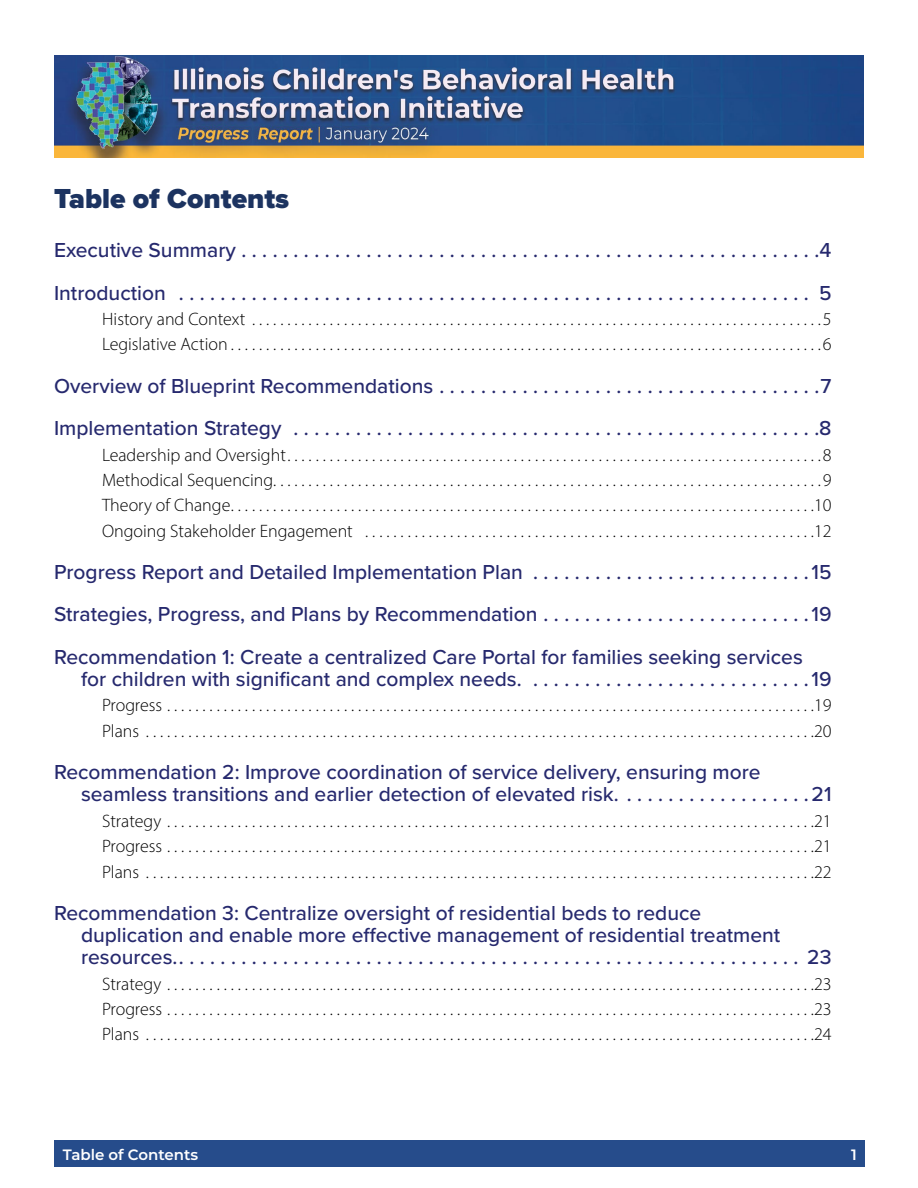
<style>
.page{position:relative;width:918px;height:1188px;background:#fff}
.page>*{position:absolute;margin:0;border:0;box-sizing:border-box;transform-origin:0 0}
.Header_2_Inline{font:900 28.5px "Proxima Nova";color:#1c3360}
.t1{font:500 21px/22.2px "Proxima Nova";color:#26296e}
.t2{font:300 18px "Myriad Pro";color:#000}
.t3{font:600 15px "Montserrat";color:#fff}
</style>
<div class="page">
<div style="left:54px;top:1140px;width:810px;height:27px;background:#264c8b"></div>
<img style="left:54px;top:56px;width:810px;height:101px">
<h2 class="Header_2_Inline" style="left:54px;top:177px;width:237px">Table of Contents</h2>
<p class="t1" style="left:54px;top:238px;width:779px">Executive Summary . . . . . . . . . . . . . . . . . . . . . . . . . . . . . . . . . . . . . . . . . . . . . . . . . . . . . . . 4</p>
<p class="t1" style="left:54px;top:281px;width:779px">Introduction . . . . . . . . . . . . . . . . . . . . . . . . . . . . . . . . . . . . . . . . . . . . . . . . . . . . . . . . . . . . . 5</p>
<p class="t2" style="left:102px;top:308px;width:731px">History and Context . . . . . . . . . . . . . . . . . . . . . . . . . . . . . . . . . . . . . . . . . . . . . . . . . . . . . . . . . . . . . . . . . . . . . . . . . . . . . . . . 5</p>
<p class="t2" style="left:102px;top:333px;width:731px">Legislative Action . . . . . . . . . . . . . . . . . . . . . . . . . . . . . . . . . . . . . . . . . . . . . . . . . . . . . . . . . . . . . . . . . . . . . . . . . . . . . . . . . . . 6</p>
<p class="t1" style="left:54px;top:374px;width:779px">Overview of Blueprint Recommendations . . . . . . . . . . . . . . . . . . . . . . . . . . . . . . . . . . . . 7</p>
<p class="t1" style="left:54px;top:416px;width:779px">Implementation Strategy . . . . . . . . . . . . . . . . . . . . . . . . . . . . . . . . . . . . . . . . . . . . . . . . . . 8</p>
<p class="t2" style="left:102px;top:444px;width:731px">Leadership and Oversight . . . . . . . . . . . . . . . . . . . . . . . . . . . . . . . . . . . . . . . . . . . . . . . . . . . . . . . . . . . . . . . . . . . . . . . . . . . 8</p>
<p class="t2" style="left:102px;top:469px;width:731px">Methodical Sequencing . . . . . . . . . . . . . . . . . . . . . . . . . . . . . . . . . . . . . . . . . . . . . . . . . . . . . . . . . . . . . . . . . . . . . . . . . . . . . 9</p>
<p class="t2" style="left:102px;top:494px;width:731px">Theory of Change . . . . . . . . . . . . . . . . . . . . . . . . . . . . . . . . . . . . . . . . . . . . . . . . . . . . . . . . . . . . . . . . . . . . . . . . . . . . . . . . . . 10</p>
<p class="t2" style="left:102px;top:520px;width:731px">Ongoing Stakeholder Engagement . . . . . . . . . . . . . . . . . . . . . . . . . . . . . . . . . . . . . . . . . . . . . . . . . . . . . . . . . . . . . . . 12</p>
<p class="t1" style="left:54px;top:560px;width:779px">Progress Report and Detailed Implementation Plan . . . . . . . . . . . . . . . . . . . . . . . . . . 15</p>
<p class="t1" style="left:54px;top:603px;width:779px">Strategies, Progress, and Plans by Recommendation . . . . . . . . . . . . . . . . . . . . . . . . . 19</p>
<p class="t1" style="left:81px;top:645px;width:752px;text-indent:-27px">Recommendation 1: Create a centralized Care Portal for families seeking services for children with significant and complex needs. . . . . . . . . . . . . . . . . . . . . . . . . . . 19</p>
<p class="t2" style="left:102px;top:695px;width:731px">Progress . . . . . . . . . . . . . . . . . . . . . . . . . . . . . . . . . . . . . . . . . . . . . . . . . . . . . . . . . . . . . . . . . . . . . . . . . . . . . . . . . . . . . . . . . . . 19</p>
<p class="t2" style="left:102px;top:720px;width:731px">Plans . . . . . . . . . . . . . . . . . . . . . . . . . . . . . . . . . . . . . . . . . . . . . . . . . . . . . . . . . . . . . . . . . . . . . . . . . . . . . . . . . . . . . . . . . . . . . . 20</p>
<p class="t1" style="left:81px;top:760px;width:752px;text-indent:-27px">Recommendation 2: Improve coordination of service delivery, ensuring more seamless transitions and earlier detection of elevated risk. . . . . . . . . . . . . . . . . . 21</p>
<p class="t2" style="left:102px;top:810px;width:731px">Strategy . . . . . . . . . . . . . . . . . . . . . . . . . . . . . . . . . . . . . . . . . . . . . . . . . . . . . . . . . . . . . . . . . . . . . . . . . . . . . . . . . . . . . . . . . . . 21</p>
<p class="t2" style="left:102px;top:835px;width:731px">Progress . . . . . . . . . . . . . . . . . . . . . . . . . . . . . . . . . . . . . . . . . . . . . . . . . . . . . . . . . . . . . . . . . . . . . . . . . . . . . . . . . . . . . . . . . . . 21</p>
<p class="t2" style="left:102px;top:861px;width:731px">Plans . . . . . . . . . . . . . . . . . . . . . . . . . . . . . . . . . . . . . . . . . . . . . . . . . . . . . . . . . . . . . . . . . . . . . . . . . . . . . . . . . . . . . . . . . . . . . . 22</p>
<p class="t1" style="left:81px;top:901px;width:752px;text-indent:-27px">Recommendation 3: Centralize oversight of residential beds to reduce<br>duplication and enable more effective management of residential treatment resources. . . . . . . . . . . . . . . . . . . . . . . . . . . . . . . . . . . . . . . . . . . . . . . . . . . . . . . . . . . . . 23</p>
<p class="t2" style="left:102px;top:973px;width:731px">Strategy . . . . . . . . . . . . . . . . . . . . . . . . . . . . . . . . . . . . . . . . . . . . . . . . . . . . . . . . . . . . . . . . . . . . . . . . . . . . . . . . . . . . . . . . . . . 23</p>
<p class="t2" style="left:102px;top:998px;width:731px">Progress . . . . . . . . . . . . . . . . . . . . . . . . . . . . . . . . . . . . . . . . . . . . . . . . . . . . . . . . . . . . . . . . . . . . . . . . . . . . . . . . . . . . . . . . . . . 23</p>
<p class="t2" style="left:102px;top:1024px;width:731px">Plans . . . . . . . . . . . . . . . . . . . . . . . . . . . . . . . . . . . . . . . . . . . . . . . . . . . . . . . . . . . . . . . . . . . . . . . . . . . . . . . . . . . . . . . . . . . . . . 24</p>
<p class="t3" style="left:63px;top:1144px;width:137px">Table of Contents</p>
<p class="t3" style="left:851px;top:1144px;width:7px">1</p>
</div>
